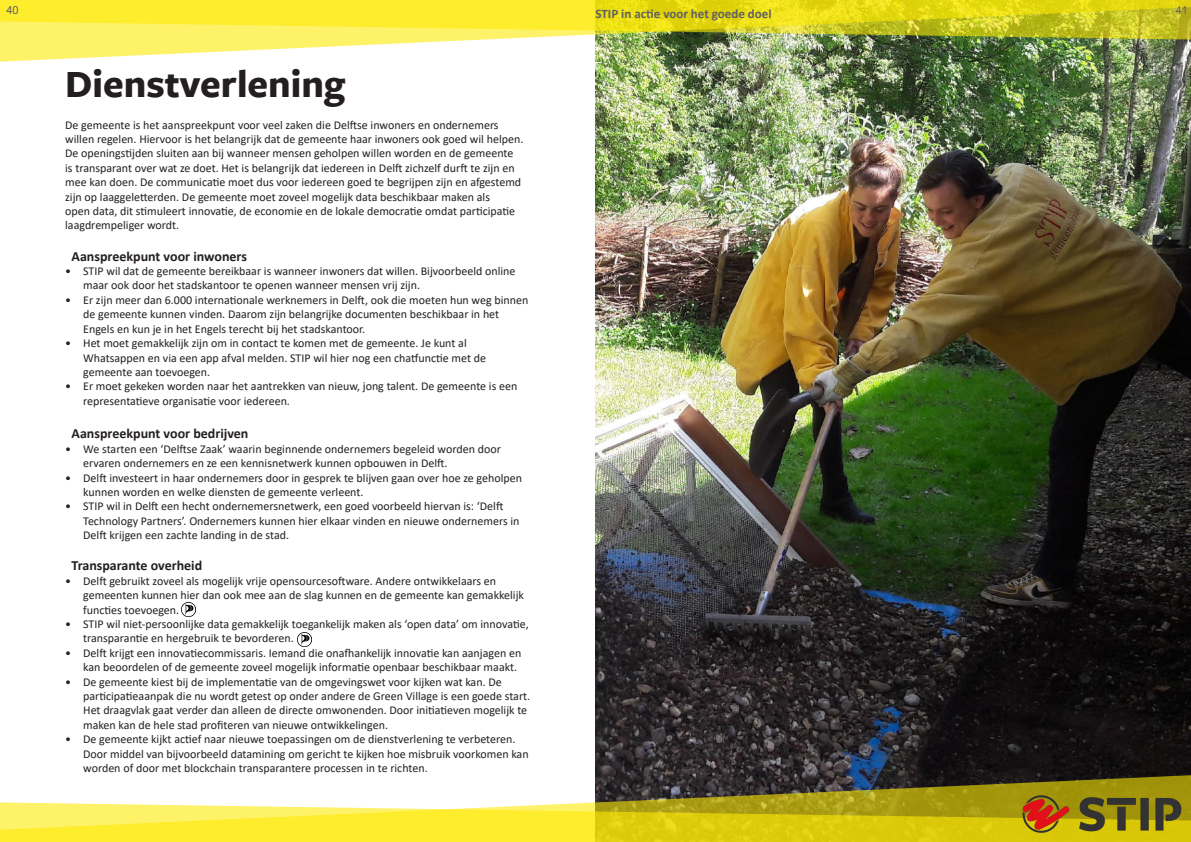
<style>
.page{position:relative;width:1191px;height:842px;background:#fff}
.page>*{position:absolute;margin:0;border:0;box-sizing:border-box;transform-origin:0 0}
.t1{font:700 40px "Freight Sans";color:#241f1f}
.t2{font:700 14px "Calibri";color:#241f1f}
.t3{font:700 13px "Calibri";color:#615f60}
.t4{font:12px/14.4px "Calibri";color:#241f1f}
.t5{font:11px "Arial Nova";color:#615f60}
</style>
<div class="page">
<img style="left:595px;top:62px;width:596px;height:713px">
<img style="left:181px;top:603px;width:15px;height:14px">
<img style="left:298px;top:632px;width:14px;height:14px">
<svg style="left:0;top:775px;width:1012px;height:67px"></svg>
<img style="left:1012px;top:775px;width:179px;height:67px">
<img style="left:0;top:40px;width:1191px;height:22px">
<svg style="left:0;top:0;width:1191px;height:40px"></svg>
<p class="t5" style="left:6px;top:4px;width:14px">40</p>
<p class="t5" style="left:1175px;top:4px;width:14px">41</p>
<p class="t3" style="left:595px;top:5px;width:178px">STIP in actie voor het goede doel</p>
<h1 class="t1" style="left:65px;top:63px;width:281px">Dienstverlening</h1>
<p class="t4" style="left:65px;top:117px;width:460px">De gemeente is het aanspreekpunt voor veel zaken die Delftse inwoners en ondernemers willen regelen. Hiervoor is het belangrijk dat de gemeente haar inwoners ook goed wil helpen.<br>De openingstijden sluiten aan bij wanneer mensen geholpen willen worden en de gemeente is transparant over wat ze doet. Het is belangrijk dat iedereen in Delft zichzelf durft te zijn en mee kan doen. De communicatie moet dus voor iedereen goed te begrijpen zijn en afgestemd zijn op laaggeletterden. De gemeente moet zoveel mogelijk data beschikbaar maken als<br>open data, dit stimuleert innovatie, de economie en de lokale democratie omdat participatie laagdrempeliger wordt.</p>
<p class="t2" style="left:72px;top:246px;width:177px">Aanspreekpunt voor inwoners</p>
<p class="t4" style="left:83px;top:264px;width:434px;text-indent:-18px">• STIP wil dat de gemeente bereikbaar is wanneer inwoners dat willen. Bijvoorbeeld online maar ook door het stadskantoor te openen wanneer mensen vrij zijn.</p>
<p class="t4" style="left:83px;top:292px;width:447px;text-indent:-18px">• Er zijn meer dan 6.000 internationale werknemers in Delft, ook die moeten hun weg binnen de gemeente kunnen vinden. Daarom zijn belangrijke documenten beschikbaar in het<br>Engels en kun je in het Engels terecht bij het stadskantoor.</p>
<p class="t4" style="left:83px;top:336px;width:404px;text-indent:-18px">• Het moet gemakkelijk zijn om in contact te komen met de gemeente. Je kunt al<br>Whatsappen en via een app afval melden. STIP wil hier nog een chatfunctie met de gemeente aan toevoegen.</p>
<p class="t4" style="left:83px;top:379px;width:435px;text-indent:-18px">• Er moet gekeken worden naar het aantrekken van nieuw, jong talent. De gemeente is een representatieve organisatie voor iedereen.</p>
<p class="t2" style="left:72px;top:424px;width:178px">Aanspreekpunt voor bedrijven</p>
<p class="t4" style="left:83px;top:441px;width:419px;text-indent:-18px">• We starten een ‘Delftse Zaak’ waarin beginnende ondernemers begeleid worden door ervaren ondernemers en ze een kennisnetwerk kunnen opbouwen in Delft.</p>
<p class="t4" style="left:83px;top:470px;width:440px;text-indent:-18px">• Delft investeert in haar ondernemers door in gesprek te blijven gaan over hoe ze geholpen kunnen worden en welke diensten de gemeente verleent.</p>
<p class="t4" style="left:83px;top:499px;width:438px;text-indent:-18px">• STIP wil in Delft een hecht ondernemersnetwerk, een goed voorbeeld hiervan is: ‘Delft<br>Technology Partners’. Ondernemers kunnen hier elkaar vinden en nieuwe ondernemers in<br>Delft krijgen een zachte landing in de stad.</p>
<p class="t2" style="left:72px;top:556px;width:132px">Transparante overheid</p>
<p class="t4" style="left:83px;top:573px;width:442px;text-indent:-18px">• Delft gebruikt zoveel als mogelijk vrije opensourcesoftware. Andere ontwikkelaars en gemeenten kunnen hier dan ook mee aan de slag kunnen en de gemeente kan gemakkelijk functies toevoegen.</p>
<p class="t4" style="left:83px;top:616px;width:447px;text-indent:-18px">• STIP wil niet-persoonlijke data gemakkelijk toegankelijk maken als ‘open data’ om innovatie, transparantie en hergebruik te bevorderen.</p>
<p class="t4" style="left:83px;top:645px;width:439px;text-indent:-18px">• Delft krijgt een innovatiecommissaris. Iemand die onafhankelijk innovatie kan aanjagen en kan beoordelen of de gemeente zoveel mogelijk informatie openbaar beschikbaar maakt.</p>
<p class="t4" style="left:83px;top:674px;width:448px;text-indent:-18px">• De gemeente kiest bij de implementatie van de omgevingswet voor kijken wat kan. De participatieaanpak die nu wordt getest op onder andere de Green Village is een goede start.<br>Het draagvlak gaat verder dan alleen de directe omwonenden. Door initiatieven mogelijk te maken kan de hele stad profiteren van nieuwe ontwikkelingen.</p>
<p class="t4" style="left:83px;top:732px;width:447px;text-indent:-18px">• De gemeente kijkt actief naar nieuwe toepassingen om de dienstverlening te verbeteren.<br>Door middel van bijvoorbeeld datamining om gericht te kijken hoe misbruik voorkomen kan worden of door met blockchain transparantere processen in te richten.</p>
</div>
